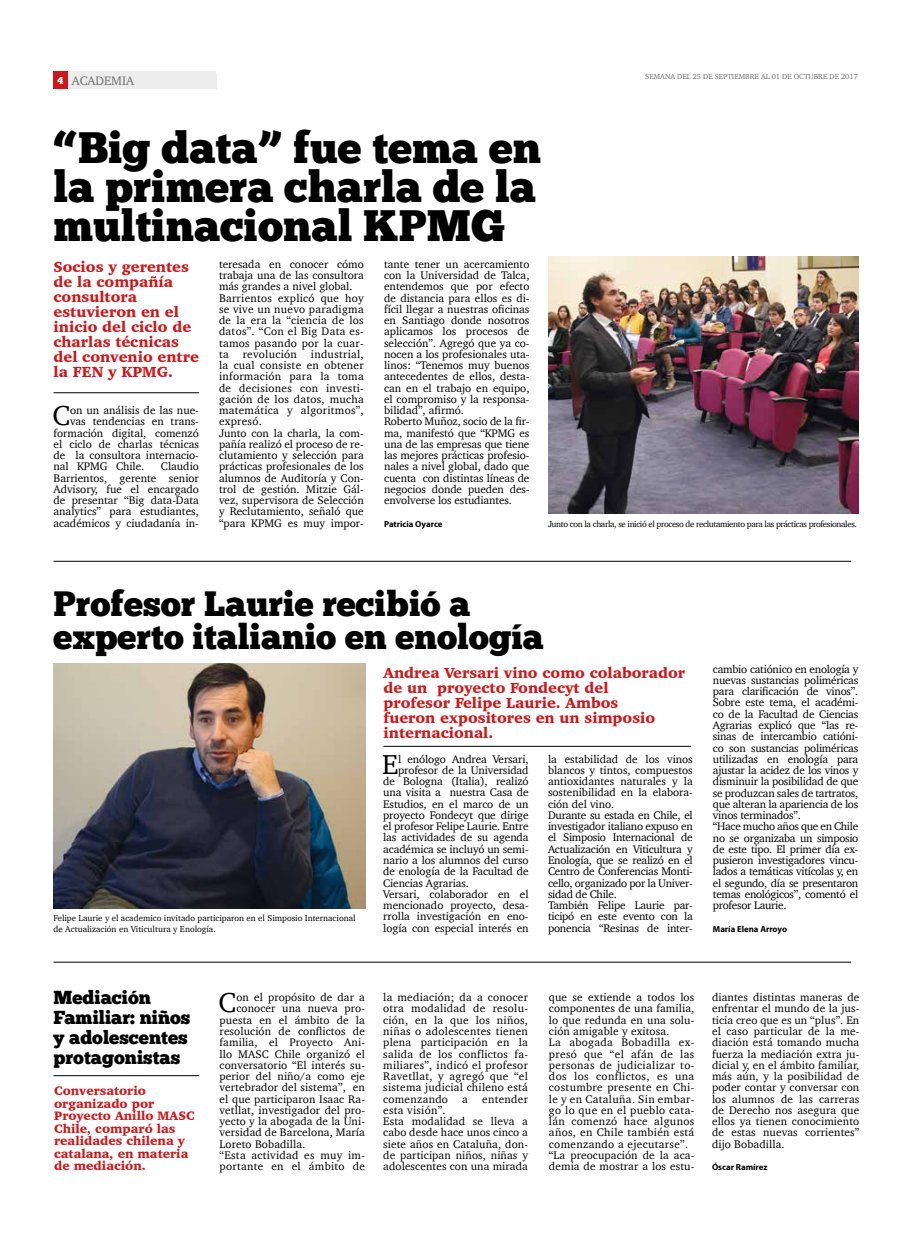
<style>
.page{position:relative;width:904px;height:1241px;background:#fff}
.page>*{position:absolute;margin:0;border:0;box-sizing:border-box;transform-origin:0 0}
.t1{font:43.75px/38.8px "Chunk Five Ex";color:#000;text-align:justify}
.t2{font:35px/33.8px "Chunk Five Ex";color:#000}
.t3{font:28px "Charter";color:#000}
.t4{font:18.75px/20px "Chunk Five Ex";color:#000}
.t5{font:900 15px/15px "Charter";color:#cd171a}
.t6{font:900 12.5px/12.5px "Charter";color:#cd171a}
.t7{font:12.5px "Charter";color:#706f6f}
.t8{font:11.25px/11.2px "Charter";color:#000;text-align:justify}
.t9{font:11.25px/11.2px "Charter";letter-spacing:-.02em;color:#000}
.t10{font:11.25px/11.2px "Charter";letter-spacing:-.025em;color:#000}
.t11{font:11.25px/11.2px "Charter";letter-spacing:.03em;color:#000}
.t12{font:11.25px "Charter";letter-spacing:.025em;color:#000}
.t13{font:8.75px/10.5px "Charter";color:#000}
.t14{font:8.75px "Charter";letter-spacing:-.04em;color:#000}
.t15{font:700 8.75px "Myriad Pro";color:#000}
.t16{font:7.5px "Charter";color:#706f6f}
.s1{font-family:"Chunk Five Ex";font-size:10px;color:#fff}
</style>
<div class="page">
<div style="left:53px;top:71px;width:15px;height:15px;background:#cd171a"></div>
<div style="left:69px;top:71px;width:147px;height:15px;background:#ededed"></div>
<div style="left:53px;top:75px;width:15px;height:14px;background:#cd171a"></div>
<div style="left:69px;top:75px;width:147px;height:14px;background:#ededed"></div>
<hr style="left:54px;top:392px;width:145px;height:1px;background:#000">
<hr style="left:54px;top:1075px;width:145px;height:1px;background:#000">
<hr style="left:54px;top:561px;width:797px;height:1px;background:#000">
<hr style="left:54px;top:961px;width:797px;height:1px;background:#000">
<img style="left:548px;top:257px;width:310px;height:257px">
<img style="left:54px;top:663px;width:312px;height:244px">
<hr style="left:383px;top:746px;width:308px;height:1px;background:#000">
<p class="t7" style="left:57px;top:70px;width:78px"><span class="s1">4</span> ACADEMIA</p>
<h1 class="t1" style="left:54px;top:127px;width:489px">“Big data” fue tema en la primera charla de la multinacional KPMG</h1>
<p class="t16" style="left:645px;top:70px;width:214px">SEMANA DEL 25 DE SEPTIEMBRE AL 01 DE OCTUBRE DE 2017</p>
<h3 class="t5" style="left:54px;top:258px;width:147px">Socios y gerentes de la compañía consultora estuvieron en el inicio del ciclo de charlas técnicas del convenio entre la FEN y KPMG.</h3>
<h3 class="t3" style="left:52px;top:391px;width:19px">C</h3>
<p class="t8" style="left:70px;top:404px;width:130px">on un análisis de las nue-</p>
<p class="t8" style="left:70px;top:416px;width:130px">vas tendencias en trans-</p>
<p class="t8" style="left:54px;top:427px;width:147px">formación digital, comenzó</p>
<p class="t8" style="left:54px;top:438px;width:147px">el ciclo de charlas técnicas</p>
<p class="t8" style="left:54px;top:449px;width:147px">de la consultora internacio-</p>
<p class="t8" style="left:54px;top:461px;width:92px">nal KPMG Chile.</p>
<p class="t8" style="left:54px;top:461px;width:147px;text-indent:107px">Claudio Barrientos, gerente senior Advisory, fue el encargado de presentar “Big data-Data analytics” para estudiantes, académicos y ciudadanía in-</p>
<p class="t8" style="left:219px;top:258px;width:146px;text-align:left">teresada en conocer cómo trabaja una de las consultora más grandes a nivel global.<br>Barrientos explicó que hoy se vive un nuevo paradigma de la era la “ciencia de los datos”. “Con el Big Data es&shy;tamos pasando por la cuar&shy;ta revolución industrial, la cual consiste en obtener información para la toma de decisiones con investi&shy;gación de los datos, mucha matemática y algoritmos”, expresó.<br>Junto con la charla, la com&shy;pañía realizó el proceso de re&shy;clutamiento y selección para prácticas profesionales de los alumnos de Auditoría y Con&shy;trol de gestión. Mitzie Gál&shy;vez, supervisora de Selección y Reclutamiento, señaló que “para KPMG es muy impor-</p>
<p class="t8" style="left:384px;top:258px;width:147px;text-align:left">tante tener un acercamiento con la Universidad de Talca, entendemos que por efecto de distancia para ellos es di&shy;fícil llegar a nuestras oficinas en Santiago donde nosotros aplicamos los procesos de selección”. Agregó que ya co&shy;nocen a los profesionales uta&shy;linos: “Tenemos muy buenos antecedentes de ellos, desta&shy;can en el trabajo en equipo, el compromiso y la responsa&shy;bilidad”, afirmó.<br>Roberto Muñoz, socio de la fir&shy;ma, manifestó que “KPMG es una de las empresas que tiene las mejores prácticas profesio&shy;nales a nivel global, dado que cuenta con distintas líneas de negocios donde pueden des&shy;envolverse los estudiantes.</p>
<p class="t15" style="left:384px;top:518px;width:60px">Patricia Oyarce</p>
<p class="t14" style="left:548px;top:516px;width:310px">Junto con la charla, se inició el proceso de reclutamiento para las prácticas profesionales.</p>
<h2 class="t2" style="left:54px;top:585px;width:492px">Profesor Laurie recibió a experto italianio en enología</h2>
<p class="t13" style="left:54px;top:912px;width:303px">Felipe Laurie y el academico invitado participaron en el Simposio Internacional de Actualización en Viticultura y Enología.</p>
<h3 class="t5" style="left:383px;top:665px;width:303px">Andrea Versari vino como colaborador de un proyecto Fondecyt del<br>profesor Felipe Laurie. Ambos<br>fueron expositores en un simposio internacional.</h3>
<h3 class="t3" style="left:382px;top:740px;width:18px">E</h3>
<p class="t8" style="left:398px;top:753px;width:132px">l enólogo Andrea Versari,</p>
<p class="t8" style="left:398px;top:764px;width:132px">profesor de la Universidad</p>
<p class="t8" style="left:383px;top:775px;width:147px">de Bologna (Italia), realizó</p>
<p class="t8" style="left:383px;top:786px;width:147px">una visita a nuestra Casa de</p>
<p class="t8" style="left:383px;top:798px;width:147px">Estudios, en el marco de un</p>
<p class="t8" style="left:383px;top:809px;width:147px">proyecto Fondecyt que dirige</p>
<p class="t8" style="left:383px;top:820px;width:147px">el profesor Felipe Laurie. Entre</p>
<p class="t8" style="left:383px;top:831px;width:147px">las actividades de su agenda</p>
<p class="t8" style="left:383px;top:843px;width:147px">académica se incluyó un semi-</p>
<p class="t8" style="left:383px;top:854px;width:147px">nario a los alumnos del curso</p>
<p class="t8" style="left:383px;top:865px;width:147px">de enología de la Facultad de</p>
<p class="t8" style="left:383px;top:876px;width:87px">Ciencias Agrarias.</p>
<p class="t8" style="left:383px;top:888px;width:147px">Versari, colaborador en el</p>
<p class="t8" style="left:383px;top:899px;width:147px">mencionado proyecto, desa-</p>
<p class="t8" style="left:383px;top:910px;width:147px">rrolla investigación en eno-</p>
<p class="t8" style="left:383px;top:921px;width:147px">logía con especial interés en</p>
<p class="t10" style="left:548px;top:753px;width:146px">la estabilidad de los vinos blancos y tintos, compuestos antioxidantes naturales y la sostenibilidad en la elabora&shy;ción del vino.<br>Durante su estada en Chile, el investigador italiano expuso en el Simposio Internacional de<br>Actualización en Viticultura y<br>Enología, que se realizó en el<br>Centro de Conferencias Monti&shy;cello, organizado por la Univer&shy;sidad de Chile.<br>También Felipe Laurie par&shy;ticipó en este evento con la ponencia “Resinas de inter-</p>
<p class="t9" style="left:713px;top:663px;width:147px">cambio catiónico en enología y nuevas sustancias poliméricas para clarificación de vinos”.<br>Sobre este tema, el académi&shy;co de la Facultad de Ciencias<br>Agrarias explicó que “las re&shy;sinas de intercambio catióni&shy;co son sustancias poliméricas utilizadas en enología para ajustar la acidez de los vinos y disminuir la posibilidad de que se produzcan sales de tartratos, que alteran la apariencia de los vinos terminados”.<br>“Hace mucho años que en Chile no se organizaba un simposio de este tipo. El primer día ex&shy;pusieron investigadores vincu&shy;lados a temáticas vitícolas y, en el segundo, día se presentaron temas enológicos”, comentó el profesor Laurie.</p>
<p class="t15" style="left:713px;top:922px;width:76px">María Elena Arroyo</p>
<h3 class="t4" style="left:54px;top:987px;width:138px">Mediación<br>Familiar: niños y adolescentes protagonistas</h3>
<h3 class="t3" style="left:218px;top:978px;width:19px">C</h3>
<p class="t8" style="left:236px;top:991px;width:130px">on el propósito de dar a</p>
<p class="t8" style="left:236px;top:1002px;width:130px">conocer una nueva pro-</p>
<p class="t8" style="left:219px;top:1013px;width:147px">puesta en el ámbito de la</p>
<p class="t8" style="left:219px;top:1025px;width:147px">resolución de conflictos de</p>
<p class="t8" style="left:219px;top:1036px;width:147px">familia, el Proyecto Ani-</p>
<p class="t8" style="left:219px;top:1047px;width:147px">llo MASC Chile organizó el</p>
<p class="t8" style="left:219px;top:1058px;width:147px">conversatorio “El interés su-</p>
<p class="t8" style="left:219px;top:1070px;width:147px">perior del niño/a como eje</p>
<p class="t8" style="left:219px;top:1081px;width:147px">vertebrador del sistema”, en</p>
<p class="t8" style="left:219px;top:1092px;width:147px">el que participaron Isaac Ra-</p>
<p class="t8" style="left:219px;top:1103px;width:147px">vetllat, investigador del pro-</p>
<p class="t8" style="left:219px;top:1115px;width:147px">yecto y la abogada de la Uni-</p>
<p class="t8" style="left:219px;top:1126px;width:147px">versidad de Barcelona, María</p>
<p class="t8" style="left:219px;top:1137px;width:87px">Loreto Bobadilla.</p>
<p class="t12" style="left:219px;top:1144px;width:147px">“Esta actividad es muy im-</p>
<p class="t12" style="left:219px;top:1156px;width:147px">portante en el ámbito de</p>
<p class="t6" style="left:54px;top:1083px;width:142px">Conversatorio organizado por<br>Proyecto Anillo MASC<br>Chile, comparó las realidades chilena y catalana, en materia de mediación.</p>
<p class="t8" style="left:383px;top:991px;width:146px">la mediación; da a conocer otra modalidad de resolu&shy;ción, en la que los niños, niñas o adolescentes tienen plena participación en la salida de los conflictos fa&shy;miliares”, indicó el profesor Ravetllat, y agregó que “el sistema judicial chileno está comenzando</p>
<p class="t8" style="left:462px;top:1092px;width:7px">a</p>
<p class="t12" style="left:482px;top:1088px;width:47px">entender</p>
<p class="t8" style="left:383px;top:1103px;width:146px;text-align:left">esta visión”.<br>Esta modalidad se lleva a cabo desde hace unos cinco a siete años en Cataluña, don&shy;de participan niños, niñas y adolescentes con una mirada</p>
<p class="t11" style="left:549px;top:991px;width:147px">que se extiende a todos los componentes de una familia, lo que redunda en una solu&shy;ción amigable y exitosa.<br>La abogada Bobadilla ex&shy;presó que “el afán de las personas de judicializar to&shy;dos los conflictos, es una costumbre presente en Chi&shy;le y en Cataluña. Sin embar&shy;go lo que en el pueblo cata&shy;lán comenzó hace algunos años, en Chile también está comenzando a ejecutarse”. “La preocupación de la aca&shy;demia de mostrar a los estu-</p>
<p class="t8" style="left:712px;top:991px;width:149px">diantes distintas maneras de enfrentar el mundo de la jus&shy;ticia creo que es un “plus”. En el caso particular de la me&shy;diación está tomando mucha fuerza la mediación extra ju&shy;dicial y, en el ámbito familiar, más aún, y la posibilidad de poder contar y conversar con los alumnos de las carreras de Derecho nos asegura que ellos ya tienen conocimiento de estas nuevas corrientes” dijo Bobadilla.</p>
<p class="t15" style="left:712px;top:1161px;width:57px">Óscar Ramírez</p>
</div>
